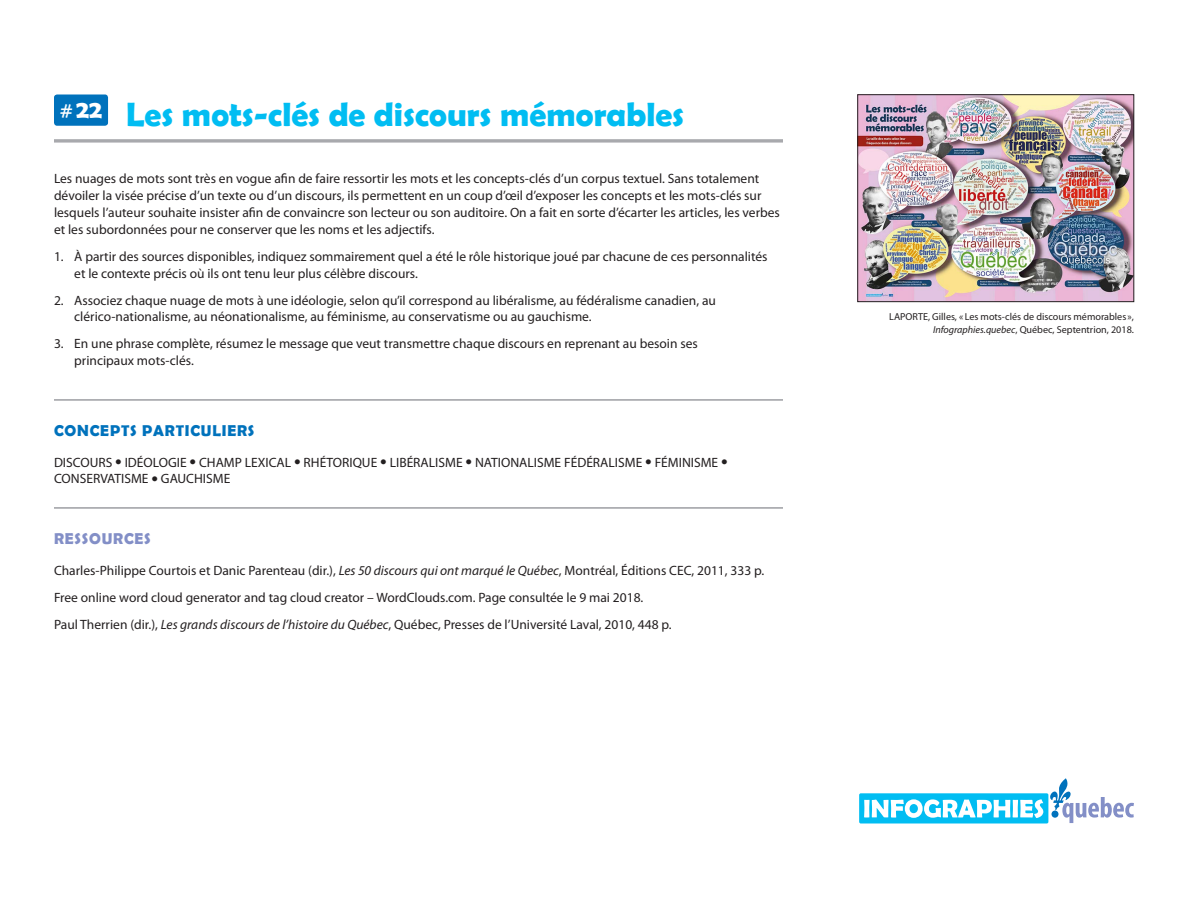
<style>
.page{position:relative;width:1188px;height:918px;background:#fff}
.page>*{position:absolute;margin:0;border:0;box-sizing:border-box;transform-origin:0 0}
.TITRE{font:700 33.75px "Berlin Sans FB Demi";color:#01bdf2}
.t1{font:700 24.9px "Berlin Sans FB Demi";color:#fff}
.SOUS-TITRE-1{font:700 15.75px "Berlin Sans FB Demi";letter-spacing:.05em;color:#0072bc}
.SOUS-TITRE-2{font:700 15.75px "Berlin Sans FB Demi";letter-spacing:.05em;color:#838fc7}
.ÉNUMÉRATION{font:13.5px/16.8px "Myriad Pro";color:#231f20}
.TEXTE{font:13.5px "Myriad Pro";color:#231f20}
.TEXTE-2{font:10.2px/13.5px "Myriad Pro";color:#231f20;text-align:right}
.s1{font-size:18.75px}
.s2{font-size:23.7px}
.s3{font-style:italic}
</style>
<div class="page">
<svg style="left:54px;top:139px;width:729px;height:4px;background:#b5b6b9"></svg>
<hr style="left:54px;top:399px;width:729px;height:2px;background:#a8a9ad">
<hr style="left:54px;top:507px;width:729px;height:2px;background:#a8a9ad">
<div style="left:54px;top:94px;width:54px;height:32px;background:#0072bc;border-radius:3px"></div>
<img style="left:860px;top:96px;width:272px;height:204px">
<div style="left:858px;top:94px;width:276px;height:208px;border:1px solid #231f20"></div>
<svg style="left:859px;top:778px;width:275px;height:45px"></svg>
<p class="t1" style="left:60px;top:95px;width:44px"><span class="s1">#</span>22</p>
<p class="TITRE" style="left:126px;top:95px;width:560px">Les mots-clés de discours mémorables</p>
<p class="ÉNUMÉRATION" style="left:54px;top:170px;width:727px">Les nuages de mots sont très en vogue afin de faire ressortir les mots et les concepts-clés d’un corpus textuel. Sans totalement dévoiler la visée précise d’un texte ou d’un discours, ils permettent en un coup d’œil d’exposer les concepts et les mots-clés sur lesquels l’auteur souhaite insister afin de convaincre son lecteur ou son auditoire. On a fait en sorte d’écarter les articles, les verbes et les subordonnées pour ne conserver que les noms et les adjectifs.</p>
<p class="ÉNUMÉRATION" style="left:74px;top:248px;width:695px;text-indent:-20px">1. À partir des sources disponibles, indiquez sommairement quel a été le rôle historique joué par chacune de ces personnalités et le contexte précis où ils ont tenu leur plus célèbre discours.</p>
<p class="ÉNUMÉRATION" style="left:74px;top:292px;width:643px;text-indent:-20px">2. Associez chaque nuage de mots à une idéologie, selon qu’il correspond au libéralisme, au fédéralisme canadien, au clérico-nationalisme, au néonationalisme, au féminisme, au conservatisme ou au gauchisme.</p>
<p class="ÉNUMÉRATION" style="left:74px;top:336px;width:625px;text-indent:-20px">3. En une phrase complète, résumez le message que veut transmettre chaque discours en reprenant au besoin ses principaux mots-clés.</p>
<p class="SOUS-TITRE-1" style="left:54px;top:422px;width:202px">CONCEPTS PARTICULIERS</p>
<p class="ÉNUMÉRATION" style="left:54px;top:454px;width:675px">DISCOURS <span class="s2">•</span> IDÉOLOGIE <span class="s2">•</span> CHAMP LEXICAL <span class="s2">•</span> RHÉTORIQUE <span class="s2">•</span> LIBÉRALISME <span class="s2">•</span> NATIONALISME FÉDÉRALISME <span class="s2">•</span> FÉMINISME <span class="s2">•<br></span>CONSERVATISME <span class="s2">•</span> GAUCHISME</p>
<p class="SOUS-TITRE-2" style="left:54px;top:530px;width:98px">RESSOURCES</p>
<p class="TEXTE" style="left:54px;top:563px;width:712px">Charles-Philippe Courtois et Danic Parenteau (dir.), <span class="s3">Les 50 discours qui ont marqué le Québec</span>, Montréal, Éditions CEC, 2011, 333 p.</p>
<p class="TEXTE" style="left:54px;top:590px;width:591px">Free online word cloud generator and tag cloud creator – WordClouds.com. Page consultée le 9 mai 2018.</p>
<p class="TEXTE" style="left:54px;top:617px;width:619px">Paul Therrien (dir.), <span class="s3">Les grands discours de l’histoire du Québec</span>, Québec, Presses de l’Université Laval, 2010, 448 p.</p>
<p class="TEXTE-2" style="left:889px;top:310px;width:246px">LAPORTE, Gilles, « Les mots-clés de discours mémorables »,<br><span class="s3">Infographies.quebec</span>, Québec, Septentrion, 2018.</p>
</div>
